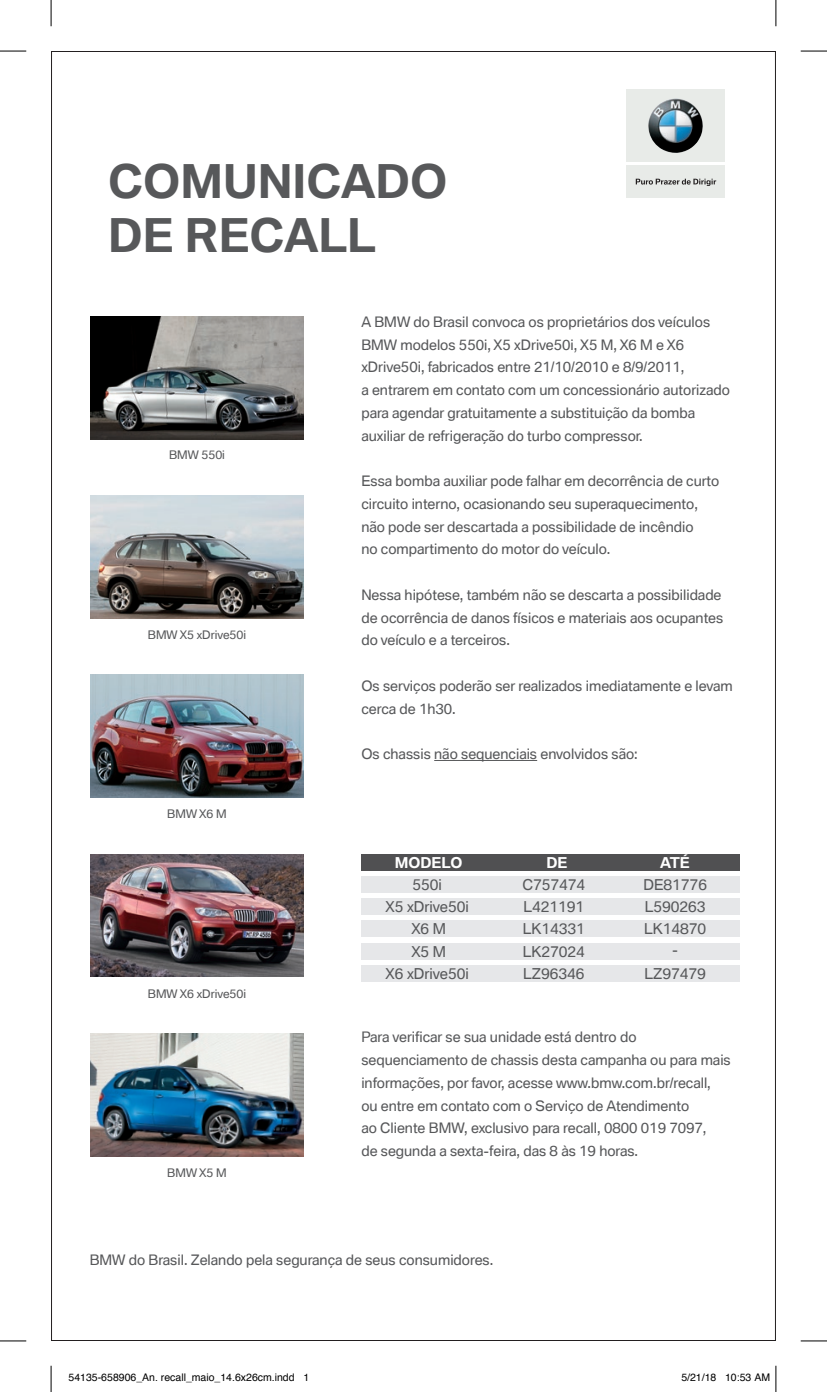
<style>
.page{position:relative;width:827px;height:1392px;background:#fff}
.page>*{position:absolute;margin:0;border:0;box-sizing:border-box;transform-origin:0 0}
.t1{font:700 45.15px/54.2px "BMW Type Global Pro";color:#57585a}
.t2{font:14.53px/22.1px "BMW Type V2";color:#57585a;text-align:center}
.t3{font:700 14.53px "BMW Type Global Pro";color:#fff}
.t4{font:14px/22.8px "BMW Type V2";color:#57585a}
.t5{font:11.38px "BMW Type V2";color:#57585a}
.t6{font:10.5px "Helvetica";color:#000}
</style>
<div class="page">
<div style="left:361px;top:876px;width:378px;height:17px;background:#e6e7e9"></div>
<div style="left:361px;top:854px;width:378px;height:17px;background:#505052"></div>
<div style="left:361px;top:898px;width:378px;height:17px;background:#e6e7e9"></div>
<div style="left:361px;top:920px;width:378px;height:17px;background:#e6e7e9"></div>
<div style="left:361px;top:943px;width:378px;height:16px;background:#e6e7e9"></div>
<div style="left:361px;top:965px;width:378px;height:17px;background:#e6e7e9"></div>
<hr style="left:434px;top:760px;width:103px;height:1px;background:#57585a">
<img style="left:91px;top:316px;width:212px;height:123px">
<img style="left:91px;top:854px;width:212px;height:123px">
<img style="left:91px;top:675px;width:212px;height:123px">
<img style="left:91px;top:1033px;width:212px;height:123px">
<img style="left:91px;top:495px;width:212px;height:123px">
<div style="left:626px;top:165px;width:98px;height:33px;background:#e8ebe8"></div>
<div style="left:626px;top:89px;width:98px;height:73px;background:#e8ebe8"></div>
<svg style="left:635px;top:179px;width:81px;height:7px"></svg>
<img style="left:648px;top:98px;width:54px;height:55px">
<svg style="left:0;top:51px;width:26px;height:1px"></svg>
<svg style="left:800px;top:51px;width:26px;height:1px"></svg>
<svg style="left:0;top:1341px;width:26px;height:1px"></svg>
<svg style="left:800px;top:1341px;width:26px;height:1px"></svg>
<svg style="left:51px;top:0;width:1px;height:26px"></svg>
<svg style="left:51px;top:1366px;width:1px;height:26px"></svg>
<svg style="left:775px;top:0;width:1px;height:26px"></svg>
<svg style="left:775px;top:1366px;width:1px;height:26px"></svg>
<h1 class="t1" style="left:108px;top:155px;width:340px">COMUNICADO<br>DE RECALL</h1>
<p class="t5" style="left:169px;top:449px;width:57px">BMW 550i</p>
<p class="t5" style="left:148px;top:628px;width:100px">BMW X5 xDrive50i</p>
<p class="t5" style="left:167px;top:808px;width:61px">BMW X6 M</p>
<p class="t5" style="left:148px;top:987px;width:100px">BMW X6 xDrive50i</p>
<p class="t5" style="left:167px;top:1166px;width:61px">BMW X5 M</p>
<p class="t4" style="left:361px;top:312px;width:370px">A BMW do Brasil convoca os proprietários dos veículos BMW modelos 550i, X5 xDrive50i, X5 M, X6 M e X6 xDrive50i, fabricados entre 21/10/2010 e 8/9/2011,<br>a entrarem em contato com um concessionário autorizado para agendar gratuitamente a substituição da bomba auxiliar de refrigeração do turbo compressor.</p>
<p class="t4" style="left:361px;top:471px;width:359px">Essa bomba auxiliar pode falhar em decorrência de curto circuito interno, ocasionando seu superaquecimento, não pode ser descartada a possibilidade de incêndio<br>no compartimento do motor do veículo.</p>
<p class="t4" style="left:361px;top:585px;width:363px">Nessa hipótese, também não se descarta a possibilidade de ocorrência de danos físicos e materiais aos ocupantes do veículo e a terceiros.</p>
<p class="t4" style="left:361px;top:676px;width:373px">Os serviços poderão ser realizados imediatamente e levam cerca de 1h30.</p>
<p class="t4" style="left:361px;top:744px;width:278px">Os chassis não sequenciais envolvidos são:</p>
<p class="t3" style="left:394px;top:855px;width:69px">MODELO</p>
<p class="t3" style="left:546px;top:855px;width:23px">DE</p>
<p class="t3" style="left:660px;top:855px;width:31px">ATÉ</p>
<p class="t2" style="left:385px;top:876px;width:85px;line-height:21.3px">550i<br>X5 xDrive50i</p>
<p class="t2" style="left:411px;top:942px;width:36px">X5 M</p>
<p class="t2" style="left:522px;top:876px;width:64px;text-align:justify">C757474<br>L421191<br>LK14331<br>LK27024<br>LZ96346</p>
<p class="t2" style="left:643px;top:876px;width:65px;text-align:justify">DE81776<br>L590263<br>LK14870</p>
<p class="t2" style="left:411px;top:920px;width:36px">X6 M</p>
<p class="t2" style="left:385px;top:964px;width:85px">X6 xDrive50i</p>
<p class="t2" style="left:644px;top:939px;width:63px;line-height:24.2px">-<br>LZ97479</p>
<p class="t4" style="left:361px;top:1028px;width:371px">Para verificar se sua unidade está dentro do sequenciamento de chassis desta campanha ou para mais informações, por favor, acesse www.bmw.com.br/recall,<br>ou entre em contato com o Serviço de Atendimento<br>ao Cliente BMW, exclusivo para recall, 0800 019 7097,<br>de segunda a sexta-feira, das 8 às 19 horas.</p>
<p class="t4" style="left:90px;top:1250px;width:405px">BMW do Brasil. Zelando pela segurança de seus consumidores.</p>
<p class="t6" style="left:69px;top:1370px;width:242px">54135-658906_An. recall_maio_14.6x26cm.indd 1</p>
<p class="t6" style="left:681px;top:1370px;width:90px">5/21/18 10:53 AM</p>
</div>
